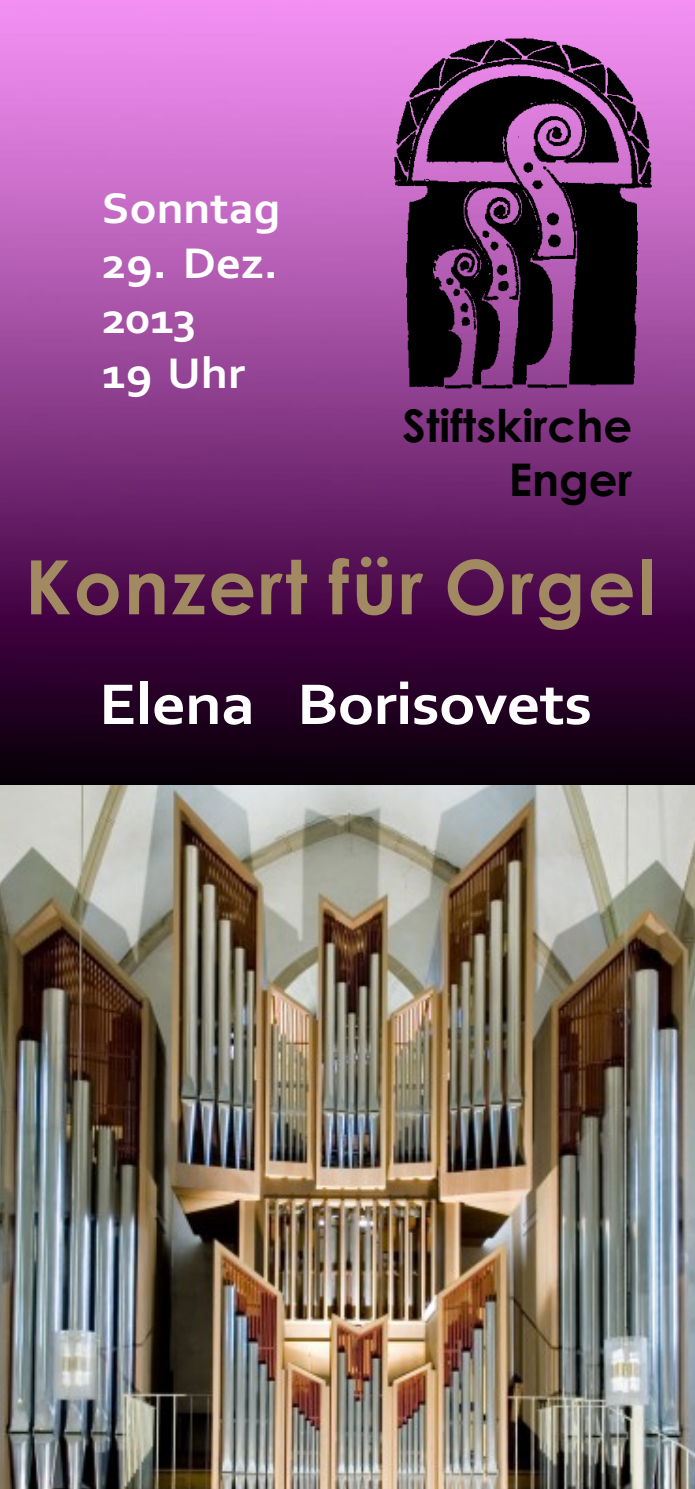
<style>
.page{position:relative;width:695px;height:1489px;background:#fff}
.page>*{position:absolute;margin:0;border:0;box-sizing:border-box;transform-origin:0 0}
.t1{font:700 75px "Century Gothic";letter-spacing:.03em;color:#a18a61}
.t2{font:700 60px "Corbel";letter-spacing:-.01em;color:#fff;scale:1.1 1}
.t3{font:700 45px/55px "Corbel";color:#fff;scale:1.08 1}
.t4{font:700 45px/54.5px "Century Gothic";color:#000;text-align:right}
</style>
<div class="page">
<img style="left:0;top:0;width:694px;height:785px">
<img style="left:382px;top:26px;width:279px;height:374px">
<img style="left:0;top:785px;width:694px;height:703px">
<p class="t3" style="left:102px;top:185px;width:167px">Sonntag</p>
<p class="t3" style="left:102px;top:239px;width:164px">29. Dez.<br>2013<br>19 Uhr</p>
<p class="t4" style="left:402px;top:402px;width:231px">Stiftskirche<br>Enger</p>
<h1 class="t1" style="left:25px;top:558px;width:632px">Konzert für Orgel</h1>
<h2 class="t2" style="left:99px;top:679px;width:449px">Elena Borisovets</h2>
</div>
